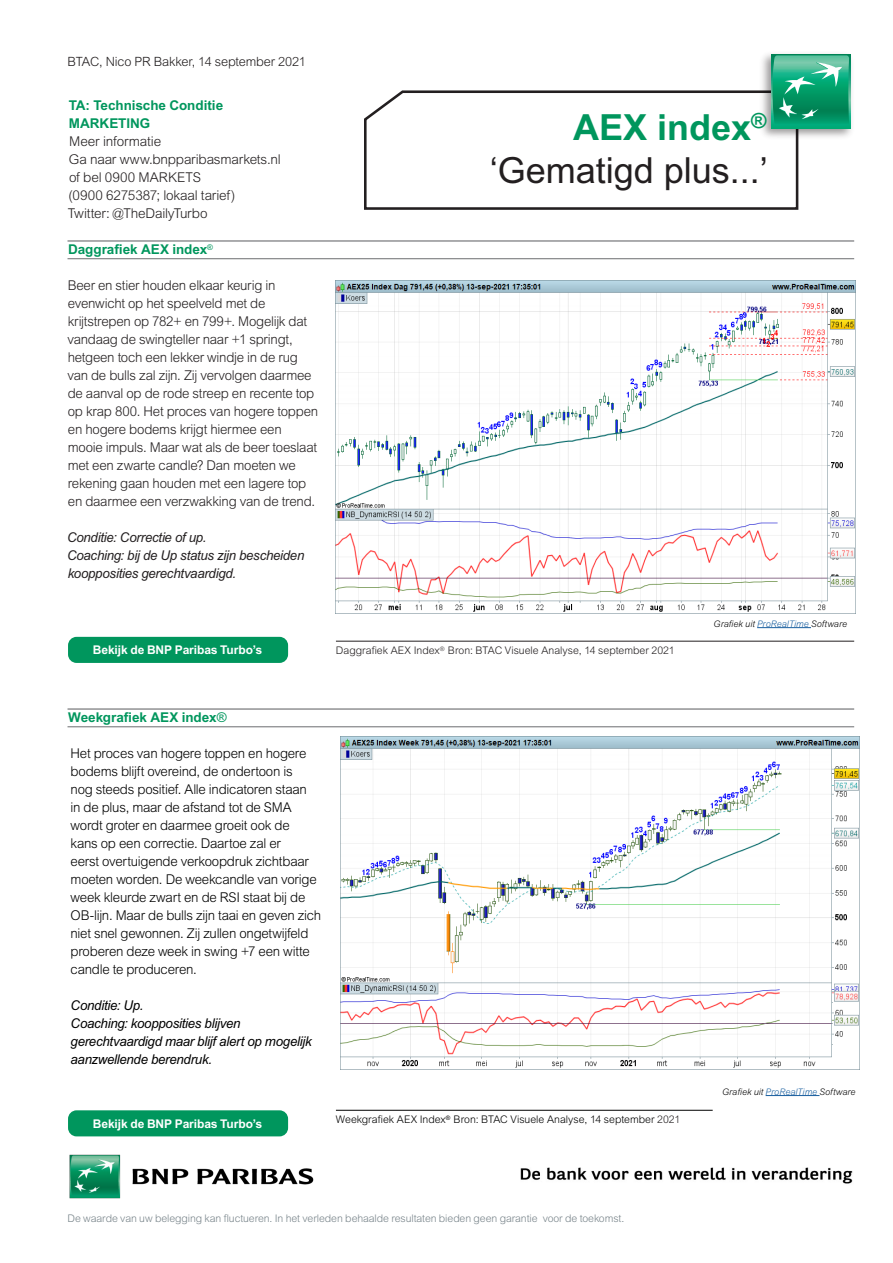
<style>
.page{position:relative;width:893px;height:1263px;background:#fff}
.page>*{position:absolute;margin:0;border:0;box-sizing:border-box;transform-origin:0 0}
.Réf_8_couv{font:36px "Arial MT Std";color:#231f20}
.Réf_8_couv-2{font:700 36px "Arial MT Std";color:#00965d}
.Body{font:300 13.5px/18px "Arial MT Std";letter-spacing:-.02em;color:#231f20}
.Body-2{font:300 13.5px/18px "Arial MT Std";letter-spacing:-.02em;color:#000}
.Body-3{font:italic 13.5px/18px "Arial MT Std";letter-spacing:-.02em;color:#000}
.Intro_text_14_16pt{font:300 13.5px/18px "Arial MT Std";letter-spacing:-.015em;color:#231f20}
.Body-4{font:italic 13.5px/18px "Arial MT Std";letter-spacing:-.02em;color:#231f20}
.Subheading_level_1_9{font:700 13.5px "Arial MT Std";letter-spacing:-.005em;color:#00965d}
.Intro_text_14_16pt-2{font:700 13.5px/18px "Arial MT Std";letter-spacing:-.005em;color:#00965d}
.Subheading_level_1_9-2{font:300 13.5px "Arial MT Std";letter-spacing:-.01em;color:#231f20}
.Business_area_8_5_9p{font:300 12.75px "Arial MT Std";letter-spacing:-.01em;color:#231f20}
.t1{font:700 12px "Arial MT Std";letter-spacing:-.01em;color:#fff}
.t2{font:300 10.5px "Arial MT Std";letter-spacing:-.01em;color:#78848a}
.Bullet_points_level{font:300 10.5px "Arial MT Std";color:#000}
.Bullet_points_level-2{font:300 10.5px "Arial MT Std";color:#231f20}
.Intro_text_14_16pt-3{font:italic 300 9px "Arial MT Std";letter-spacing:.005em;color:#000}
.s1{color:#175d9e}
.s2{font-weight:400}
.s3{color:#231f20}
</style>
<div class="page">
<hr style="left:68px;top:240px;width:786px;height:2px;background:#6c6d70">
<hr style="left:68px;top:258px;width:786px;height:1px;background:#6c6d70">
<hr style="left:68px;top:708px;width:786px;height:2px;background:#6c6d70">
<hr style="left:68px;top:726px;width:786px;height:1px;background:#6c6d70">
<img style="left:336px;top:280px;width:519px;height:332px">
<hr style="left:336px;top:641px;width:518px;height:1px;background:#231f20">
<hr style="left:336px;top:1110px;width:377px;height:1px;background:#000">
<div style="left:68px;top:637px;width:220px;height:26px;background:#00965d;border-radius:9px"></div>
<div style="left:68px;top:1110px;width:220px;height:26px;background:#00965d;border-radius:9px"></div>
<img style="left:520px;top:1167px;width:333px;height:17px">
<svg style="left:364px;top:90px;width:435px;height:120px"></svg>
<img style="left:756px;top:54px;width:96px;height:88px">
<svg style="left:771px;top:54px;width:80px;height:74px"></svg>
<svg style="left:772px;top:55px;width:77px;height:71px;background:#2cab81"></svg>
<hr style="left:757px;top:627px;width:54px;height:1px;background:#175d9e">
<hr style="left:766px;top:1095px;width:53px;height:1px;background:#175d9e">
<img style="left:69px;top:1154px;width:245px;height:45px">
<img style="left:340px;top:736px;width:520px;height:333px">
<p class="Business_area_8_5_9p" style="left:68px;top:54px;width:240px">BTAC, Nico PR Bakker, 14 september 2021</p>
<p class="Intro_text_14_16pt-2" style="left:69px;top:96px;width:156px">TA: Technische Conditie<br>MARKETING</p>
<p class="Subheading_level_1_9-2" style="left:69px;top:134px;width:94px">Meer informatie</p>
<p class="Intro_text_14_16pt" style="left:68px;top:151px;width:214px">Ga naar www.bnpparibasmarkets.nl of bel 0900 MARKETS<br>(0900 6275387; lokaal tarief)<br>Twitter: @TheDailyTurbo</p>
<p class="Subheading_level_1_9" style="left:68px;top:242px;width:146px">Daggrafiek AEX index<sup>®</sup></p>
<p class="Body" style="left:67px;top:277px;width:252px">Beer en stier houden elkaar keurig in evenwicht op het speelveld met de krijtstrepen op 782+ en 799+. Mogelijk dat vandaag de swingteller naar +1 springt, hetgeen toch een lekker windje in de rug van de bulls zal zijn. Zij vervolgen daarmee de aanval op de rode streep en recente top op krap 800. Het proces van hogere toppen en hogere bodems krijgt hiermee een mooie impuls. Maar wat als de beer toeslaat met een zwarte candle? Dan moeten we rekening gaan houden met een lagere top en daarmee een verzwakking van de trend.</p>
<p class="Body-4" style="left:67px;top:528px;width:141px">Conditie: Correctie of up.</p>
<p class="Body-4" style="left:67px;top:546px;width:239px">Coaching: bij de Up status zijn bescheiden koopposities gerechtvaardigd.</p>
<p class="t1" style="left:93px;top:643px;width:171px">Bekijk de BNP Paribas Turbo’s</p>
<p class="Réf_8_couv-2" style="left:573px;top:106px;width:195px">AEX index<sup>®</sup></p>
<p class="Réf_8_couv" style="left:490px;top:150px;width:280px">‘Gematigd plus...’</p>
<p class="Bullet_points_level-2" style="left:336px;top:644px;width:340px">Daggrafiek AEX Index<sup>®</sup> Bron: BTAC Visuele Analyse, 14 september 2021</p>
<p class="Intro_text_14_16pt-3" style="left:714px;top:618px;width:135px">Grafiek uit <span class="s1">ProRealTime</span> Software</p>
<p class="Subheading_level_1_9" style="left:68px;top:710px;width:160px">Weekgrafiek AEX index<span class="s2">®</span></p>
<p class="Body-2" style="left:71px;top:745px;width:252px">Het proces van hogere toppen en hogere bodems blijft overeind, de ondertoon is<br>nog steeds positief. Alle indicatoren staan<br>in de plus, maar de afstand tot de SMA wordt groter en daarmee groeit ook de<br>kans op een correctie. Daartoe zal er<br>eerst overtuigende verkoopdruk zichtbaar moeten worden. De weekcandle van vorige week kleurde zwart en de RSI staat bij de OB-lijn. Maar de bulls zijn taai en geven zich niet snel gewonnen. Zij zullen ongetwijfeld proberen deze week in swing +7 een witte candle te produceren.</p>
<p class="Body-3" style="left:71px;top:996px;width:74px">Conditie: Up.</p>
<p class="Body-3" style="left:71px;top:1014px;width:243px">Coaching: koopposities blijven gerechtvaardigd maar blijf alert op mogelijk aanzwellende berendruk.</p>
<p class="t1" style="left:93px;top:1116px;width:171px">Bekijk de BNP Paribas Turbo’s</p>
<p class="Bullet_points_level" style="left:336px;top:1113px;width:346px">Weekgrafiek AEX Index<sup>®</sup> Bron: BTAC Visuele Analyse, 14 september <span class="s3">2021</span></p>
<p class="Intro_text_14_16pt-3" style="left:722px;top:1086px;width:135px">Grafiek uit <span class="s1">ProRealTime</span> Software</p>
<p class="t2" style="left:68px;top:1212px;width:558px">De waarde van uw belegging kan fluctueren. In het verleden behaalde resultaten bieden geen garantie voor de toekomst.</p>
</div>
